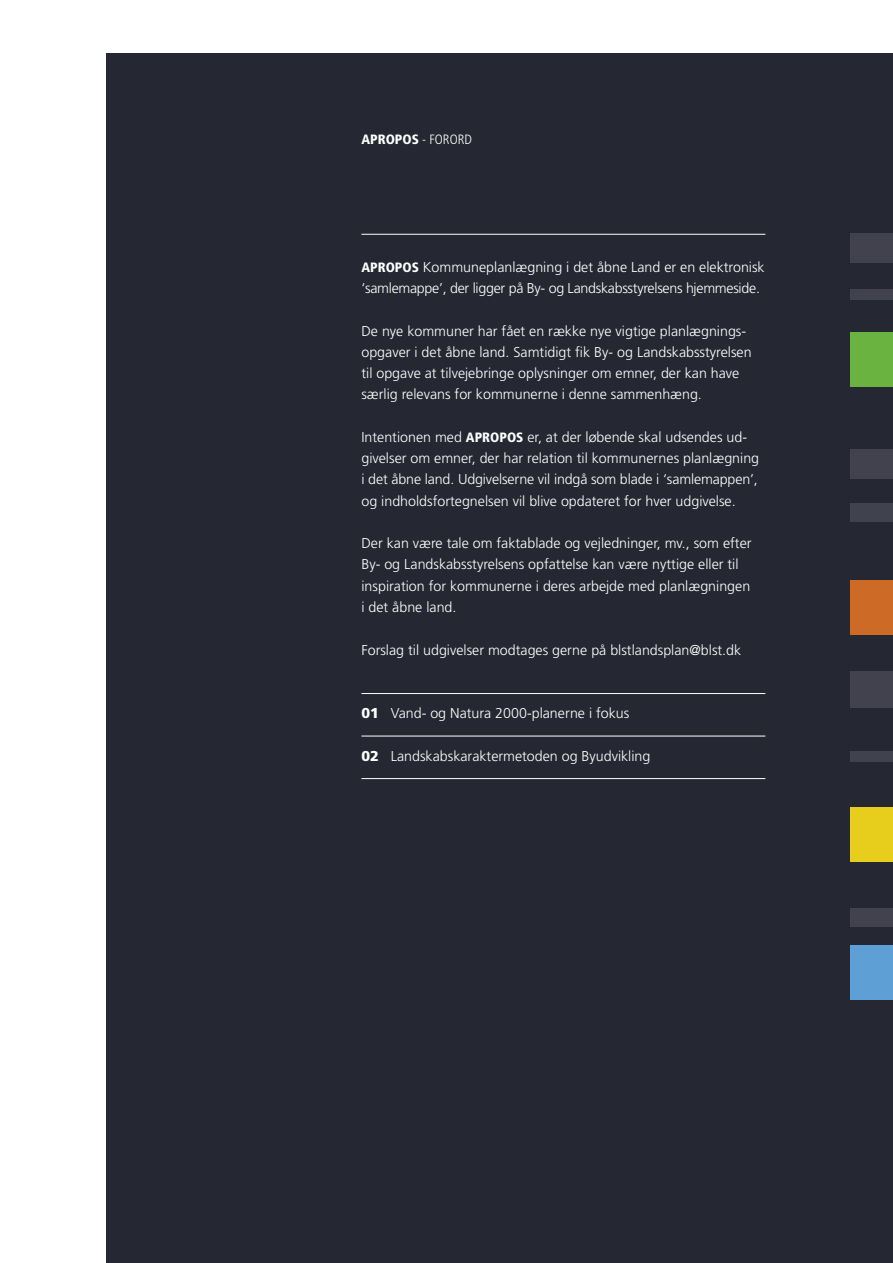
<style>
.page{position:relative;width:893px;height:1263px;background:#fff}
.page>*{position:absolute;margin:0;border:0;box-sizing:border-box;transform-origin:0 0}
.t1{font:300 14.25px/21.3px "Frutiger";color:#fff}
.t2{font:300 14.25px/21.3px "Frutiger";letter-spacing:-.02em;color:#fff}
.t3{font:900 condensed 13.5px "Frutiger";color:#fff}
.s1{font-weight:300}
.s2{font-weight:900;font-stretch:condensed;font-size:13.5px}
.s3{font-weight:900}
</style>
<div class="page">
<div style="left:106px;top:53px;width:787px;height:1210px;background:#252832"></div>
<div style="left:850px;top:234px;width:43px;height:29px;background:#41424d"></div>
<div style="left:850px;top:289px;width:43px;height:10px;background:#41424d"></div>
<div style="left:850px;top:449px;width:43px;height:29px;background:#41424d"></div>
<div style="left:850px;top:504px;width:43px;height:18px;background:#41424d"></div>
<div style="left:850px;top:671px;width:43px;height:37px;background:#41424d"></div>
<div style="left:850px;top:751px;width:43px;height:11px;background:#41424d"></div>
<div style="left:850px;top:908px;width:43px;height:18px;background:#41424d"></div>
<div style="left:850px;top:945px;width:43px;height:54px;background:#5ea0d6"></div>
<div style="left:850px;top:332px;width:43px;height:55px;background:#6bb340"></div>
<div style="left:850px;top:580px;width:43px;height:55px;background:#cd6b26"></div>
<div style="left:850px;top:807px;width:43px;height:55px;background:#e8ce1c"></div>
<hr style="left:361px;top:234px;width:404px;height:1px;background:#fff">
<hr style="left:361px;top:693px;width:404px;height:1px;background:#fff">
<hr style="left:361px;top:736px;width:404px;height:1px;background:#fff">
<hr style="left:361px;top:778px;width:404px;height:1px;background:#fff">
<p class="t3" style="left:361px;top:131px;width:112px">APROPOS <span class="s1">- FORORD</span></p>
<p class="t2" style="left:361px;top:256px;width:405px"><span class="s2">APROPOS</span> Kommuneplanlægning i det åbne Land er en elektronisk ‘samlemappe’, der ligger på By- og Landskabsstyrelsens hjemmeside.</p>
<p class="t1" style="left:361px;top:320px;width:392px">De nye kommuner har fået en række nye vigtige planlægnings&shy;opgaver i det åbne land. Samtidigt fik By- og Landskabsstyrelsen til opgave at tilvejebringe oplysninger om emner, der kan have særlig relevans for kommunerne i denne sammenhæng.</p>
<p class="t1" style="left:361px;top:426px;width:399px">Intentionen med <span class="s2">APROPOS</span> er, at der løbende skal udsendes ud&shy;givelser om emner, der har relation til kommunernes planlægning i det åbne land. Udgivelserne vil indgå som blade i ‘samlemappen’, og indholdsfortegnelsen vil blive opdateret for hver udgivelse.</p>
<p class="t1" style="left:361px;top:533px;width:392px">Der kan være tale om faktablade og vejledninger, mv., som efter By- og Landskabsstyrelsens opfattelse kan være nyttige eller til inspiration for kommunerne i deres arbejde med planlægningen i det åbne land.</p>
<p class="t1" style="left:361px;top:639px;width:381px">Forslag til udgivelser modtages gerne på blstlandsplan@blst.dk</p>
<p class="t1" style="left:361px;top:703px;width:269px"><span class="s3">01</span> Vand- og Natura 2000-planerne i fokus</p>
<p class="t1" style="left:361px;top:745px;width:291px"><span class="s3">02</span> Landskabskaraktermetoden og Byudvikling</p>
</div>
